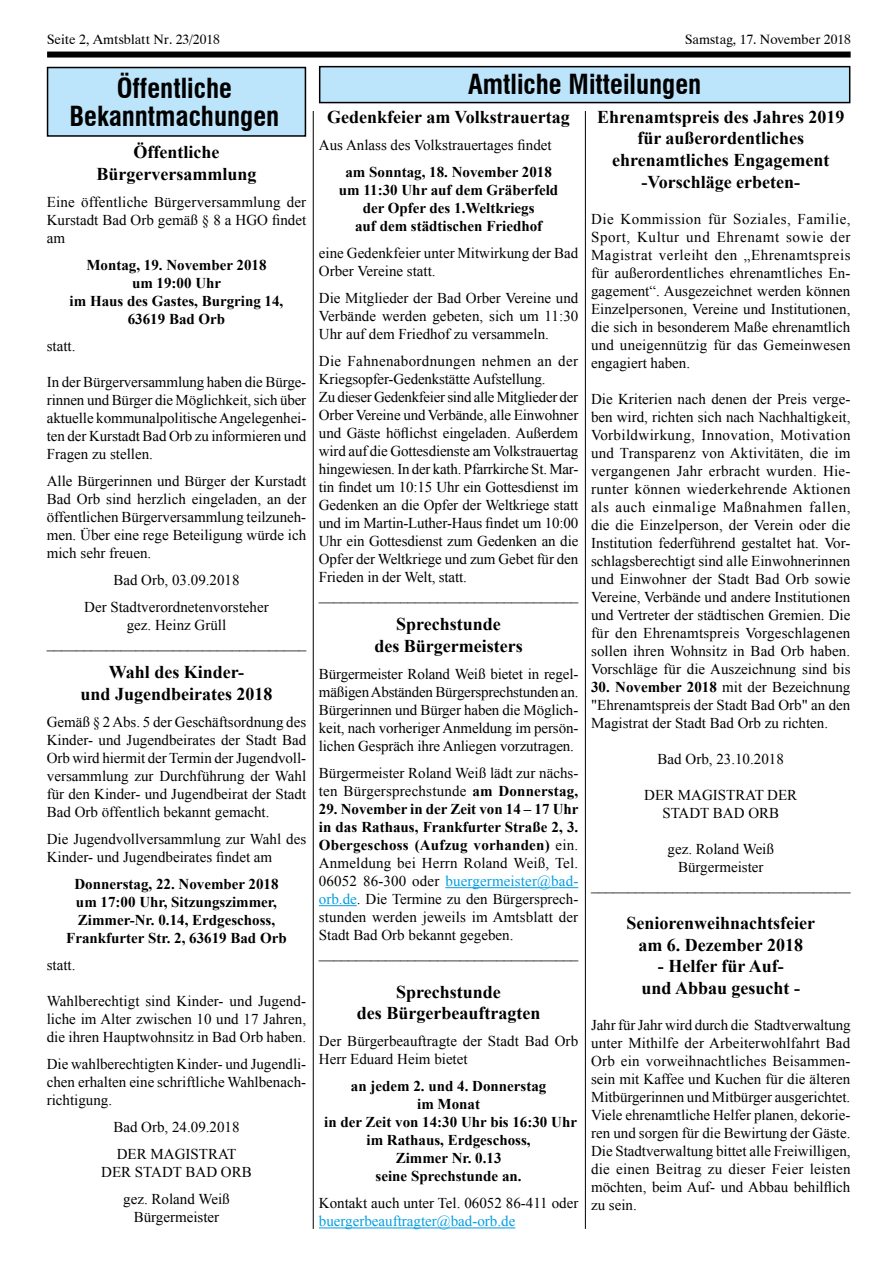
<style>
.page{position:relative;width:893px;height:1263px;background:#fff}
.page>*{position:absolute;margin:0;border:0;box-sizing:border-box;transform-origin:0 0}
.t1{font:700 condensed 27px/28.5px "Swiss 721 BT";color:#000;text-align:center}
.t2{font:700 18px/21.6px "Times New Roman";color:#000;text-align:center}
.t3{font:15px/18px "Times New Roman";color:#000;text-align:justify}
.t4{font:700 15px/18px "Times New Roman";color:#000;text-align:center}
.t5{font:15px "Times New Roman";color:#009ee3}
.t6{font:13.5px "Dutch 801 BT";color:#000}
.s1{font-weight:700}
.s2{color:#009ee3}
</style>
<div class="page">
<hr style="left:585px;top:34px;width:1px;height:1195px;background:#000">
<hr style="left:313px;top:34px;width:1px;height:1195px;background:#000">
<div style="left:276px;top:34px;width:355px;height:77px;background:#fff"></div>
<div style="left:47px;top:52px;width:804px;height:6px;background:#000"></div>
<hr style="left:445px;top:887px;width:133px;height:1px;background:#009ee3">
<hr style="left:319px;top:905px;width:38px;height:1px;background:#009ee3">
<hr style="left:319px;top:1227px;width:196px;height:1px;background:#009ee3">
<div style="left:48px;top:68px;width:257px;height:68px;background:#bce4fa"></div>
<div style="left:47px;top:67px;width:259px;height:70px;border:2px solid #000"></div>
<div style="left:320px;top:67px;width:530px;height:36px;background:#bce4fa"></div>
<div style="left:319px;top:66px;width:531px;height:37px;border:2px solid #000"></div>
<p class="t6" style="left:47px;top:31px;width:174px">Seite 2, Amtsblatt Nr. 23/2018</p>
<p class="t6" style="left:685px;top:31px;width:167px">Samstag, 17. November 2018</p>
<h1 class="t1" style="left:69px;top:74px;width:211px">Öffentliche<br>Bekanntmachungen</h1>
<h1 class="t1" style="left:468px;top:70px;width:235px">Amtliche Mitteilungen</h1>
<p class="t2" style="left:327px;top:105px;width:244px">Gedenkfeier am Volkstrauertag</p>
<p class="t3" style="left:319px;top:135px;width:234px">Aus Anlass des Volkstrauertages findet</p>
<p class="t4" style="left:339px;top:162px;width:221px">am Sonntag, 18. November 2018 um 11:30 Uhr auf dem Gräberfeld der Opfer des 1.Weltkriegs<br>auf dem städtischen Friedhof</p>
<p class="t3" style="left:319px;top:243px;width:261px">eine Gedenkfeier unter Mitwirkung der Bad<br>Orber Vereine statt.</p>
<p class="t3" style="left:319px;top:288px;width:261px">Die Mitglieder der Bad Orber Vereine und Verbände werden gebeten, sich um 11:30<br>Uhr auf dem Friedhof zu versammeln.</p>
<p class="t3" style="left:319px;top:351px;width:261px;text-align:left">Die Fahnenabordnungen nehmen an der Kriegsopfer-Gedenkstätte Aufstellung.<br>Zu dieser Gedenkfeier sind alle Mitglieder der Orber Vereine und Verbände, alle Einwohner und Gäste höflichst eingeladen. Außerdem wird auf die Gottesdienste am Volkstrauertag hingewiesen. In der kath. Pfarrkirche St. Mar&shy;tin findet um 10:15 Uhr ein Gottesdienst im Gedenken an die Opfer der Weltkriege statt und im Martin-Luther-Haus findet um 10:00<br>Uhr ein Gottesdienst zum Gedenken an die Opfer der Weltkriege und zum Gebet für den Frieden in der Welt, statt. ___________________________________</p>
<p class="t2" style="left:374px;top:613px;width:150px">Sprechstunde<br>des Bürgermeisters</p>
<p class="t3" style="left:319px;top:665px;width:261px">Bürgermeister Roland Weiß bietet in regel&shy;mäßigen Abständen Bürgersprechstunden an.<br>Bürgerinnen und Bürger haben die Möglich&shy;keit, nach vorheriger Anmeldung im persön&shy;lichen Gespräch ihre Anliegen vorzutragen.</p>
<p class="t3" style="left:319px;top:764px;width:261px">Bürgermeister Roland Weiß lädt zur nächs&shy;ten Bürgersprechstunde <span class="s1">am Donnerstag,</span></p>
<p class="t3" style="left:319px;top:800px;width:261px;text-align:left"><span class="s1">29. November in der Zeit von 14 – 17 Uhr in das Rathaus, Frankfurter Straße 2, 3.<br>Obergeschoss (Aufzug vorhanden)</span> ein.<br>Anmeldung bei Herrn Roland Weiß, Tel.<br>06052 86-300 oder <span class="s2">buergermeister@bad&shy;orb.de</span>. Die Termine zu den Bürgersprech&shy;stunden werden jeweils im Amtsblatt der Stadt Bad Orb bekannt gegeben. ___________________________________</p>
<p class="t2" style="left:357px;top:980px;width:185px">Sprechstunde<br>des Bürgerbeauftragten</p>
<p class="t3" style="left:319px;top:1032px;width:261px">Der Bürgerbeauftragte der Stadt Bad Orb<br>Herr Eduard Heim bietet</p>
<p class="t4" style="left:324px;top:1077px;width:254px">an jedem 2. und 4. Donnerstag<br>im Monat<br>in der Zeit von 14:30 Uhr bis 16:30 Uhr im Rathaus, Erdgeschoss,<br>Zimmer Nr. 0.13<br>seine Sprechstunde an.</p>
<p class="t3" style="left:319px;top:1194px;width:261px">Kontakt auch unter Tel. 06052 86-411 oder</p>
<p class="t5" style="left:319px;top:1211px;width:198px">buergerbeauftragter@bad-orb.de</p>
<p class="t2" style="left:597px;top:105px;width:249px">Ehrenamtspreis des Jahres 2019 für außerordentliches ehrenamtliches Engagement -Vorschläge erbeten-</p>
<p class="t3" style="left:591px;top:209px;width:261px">Die Kommission für Soziales, Familie, Sport, Kultur und Ehrenamt sowie der Magistrat verleiht den „Ehrenamtspreis für außerordentliches ehrenamtliches En&shy;gagement“. Ausgezeichnet werden können Einzelpersonen, Vereine und Institutionen, die sich in besonderem Maße ehrenamtlich und uneigennützig für das Gemeinwesen engagiert haben.</p>
<p class="t3" style="left:591px;top:389px;width:261px">Die Kriterien nach denen der Preis verge&shy;ben wird, richten sich nach Nachhaltigkeit, Vorbildwirkung, Innovation, Motivation und Transparenz von Aktivitäten, die im vergangenen Jahr erbracht wurden. Hie&shy;runter können wiederkehrende Aktionen als auch einmalige Maßnahmen fallen, die die Einzelperson, der Verein oder die Institution federführend gestaltet hat. Vor&shy;schlagsberechtigt sind alle Einwohnerinnen und Einwohner der Stadt Bad Orb sowie Vereine, Verbände und andere Institutionen und Vertreter der städtischen Gremien. Die für den Ehrenamtspreis Vorgeschlagenen sollen ihren Wohnsitz in Bad Orb haben.<br>Vorschläge für die Auszeichnung sind bis</p>
<p class="t3" style="left:591px;top:677px;width:261px"><span class="s1">30. November 2018</span> mit der Bezeichnung "Ehrenamtspreis der Stadt Bad Orb" an den Magistrat der Stadt Bad Orb zu richten.</p>
<p class="t3" style="left:658px;top:749px;width:128px">Bad Orb, 23.10.2018</p>
<p class="t3" style="left:644px;top:785px;width:155px;text-align:center">DER MAGISTRAT DER<br>STADT BAD ORB</p>
<p class="t3" style="left:591px;top:839px;width:261px;text-align:center">gez. Roland Weiß<br>Bürgermeister ___________________________________</p>
<p class="t2" style="left:627px;top:912px;width:190px">Seniorenweihnachtsfeier am 6. Dezember 2018</p>
<p class="t2" style="left:641px;top:955px;width:160px">- Helfer für Auf&shy;und Abbau gesucht -</p>
<p class="t3" style="left:591px;top:1016px;width:261px">Jahr für Jahr wird durch die Stadtverwaltung unter Mithilfe der Arbeiterwohlfahrt Bad Orb ein vorweihnachtliches Beisammen&shy;sein mit Kaffee und Kuchen für die älteren Mitbürgerinnen und Mitbürger ausgerichtet.<br>Viele ehrenamtliche Helfer planen, dekorie&shy;ren und sorgen für die Bewirtung der Gäste.<br>Die Stadtverwaltung bittet alle Freiwilligen, die einen Beitrag zu dieser Feier leisten möchten, beim Auf- und Abbau behilflich zu sein.</p>
<p class="t2" style="left:96px;top:141px;width:161px">Öffentliche<br>Bürgerversammlung</p>
<p class="t3" style="left:47px;top:192px;width:261px">Eine öffentliche Bürgerversammlung der Kurstadt Bad Orb gemäß § 8 a HGO findet am</p>
<p class="t4" style="left:70px;top:255px;width:215px">Montag, 19. November 2018<br>um 19:00 Uhr<br>im Haus des Gastes, Burgring 14,<br>63619 Bad Orb</p>
<p class="t3" style="left:47px;top:336px;width:30px">statt.</p>
<p class="t3" style="left:47px;top:372px;width:261px">In der Bürgerversammlung haben die Bürge&shy;rinnen und Bürger die Möglichkeit, sich über aktuelle kommunalpolitische Angelegenhei&shy;ten der Kurstadt Bad Orb zu informieren und Fragen zu stellen.</p>
<p class="t3" style="left:47px;top:471px;width:261px">Alle Bürgerinnen und Bürger der Kurstadt Bad Orb sind herzlich eingeladen, an der öffentlichen Bürgerversammlung teilzuneh&shy;men. Über eine rege Beteiligung würde ich mich sehr freuen.</p>
<p class="t3" style="left:84px;top:566px;width:186px;line-height:27px;text-align:center">Bad Orb, 03.09.2018<br>Der Stadtverordnetenvorsteher</p>
<p class="t3" style="left:47px;top:615px;width:261px;text-align:center">gez. Heinz Grüll ___________________________________</p>
<p class="t2" style="left:80px;top:661px;width:194px">Wahl des Kinder-<br>und Jugendbeirates 2018</p>
<p class="t3" style="left:47px;top:713px;width:261px">Gemäß § 2 Abs. 5 der Geschäftsordnung des Kinder- und Jugendbeirates der Stadt Bad Orb wird hiermit der Termin der Jugendvoll&shy;versammlung zur Durchführung der Wahl für den Kinder- und Jugendbeirat der Stadt Bad Orb öffentlich bekannt gemacht.</p>
<p class="t3" style="left:47px;top:830px;width:261px">Die Jugendvollversammlung zur Wahl des<br>Kinder- und Jugendbeirates findet am</p>
<p class="t4" style="left:66px;top:875px;width:222px">Donnerstag, 22. November 2018 um 17:00 Uhr, Sitzungszimmer,<br>Zimmer-Nr. 0.14, Erdgeschoss,<br>Frankfurter Str. 2, 63619 Bad Orb</p>
<p class="t3" style="left:47px;top:956px;width:30px">statt.</p>
<p class="t3" style="left:47px;top:992px;width:261px">Wahlberechtigt sind Kinder- und Jugend&shy;liche im Alter zwischen 10 und 17 Jahren, die ihren Hauptwohnsitz in Bad Orb haben.</p>
<p class="t3" style="left:47px;top:1055px;width:261px">Die wahlberechtigten Kinder- und Jugendli&shy;chen erhalten eine schriftliche Wahlbenach&shy;richtigung.</p>
<p class="t3" style="left:113px;top:1113px;width:128px;line-height:27px">Bad Orb, 24.09.2018<br>DER MAGISTRAT</p>
<p class="t3" style="left:101px;top:1158px;width:152px;line-height:27px;text-align:center">DER STADT BAD ORB gez. Roland Weiß</p>
<p class="t3" style="left:134px;top:1208px;width:87px">Bürgermeister</p>
</div>
